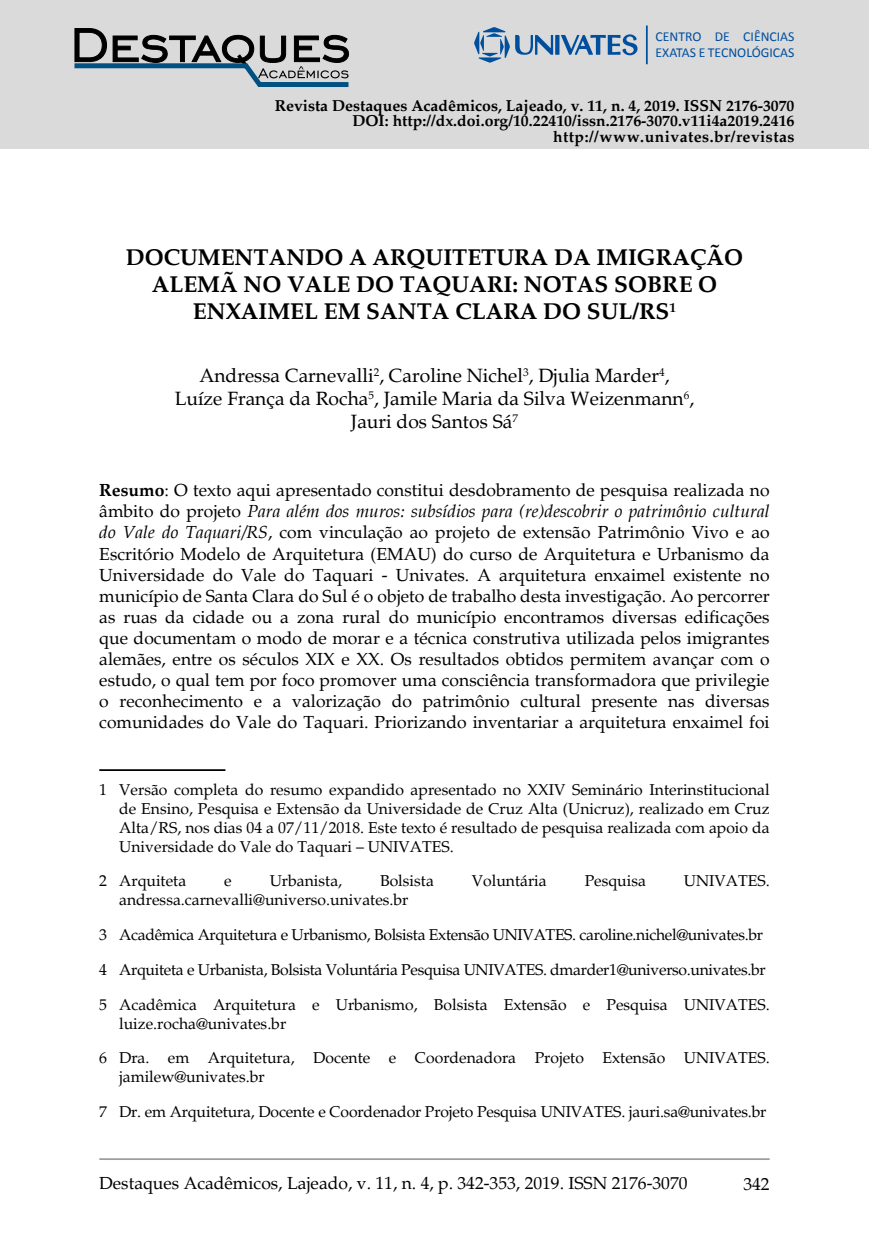
<style>
.page{position:relative;width:869px;height:1241px;background:#fff}
.page>*{position:absolute;margin:0;border:0;box-sizing:border-box;transform-origin:0 0}
.t1{font:700 22.75px/27.3px "Palatino";color:#000;text-align:center}
.t2{font:19.25px/23.1px "Palatino";color:#000;text-align:center}
.t3{font:17.5px/21px "Palatino";color:#000;text-align:justify}
.t4{font:15.75px/18.9px "Palatino";color:#000}
.t5{font:15.75px "Palatino";letter-spacing:-.02em;color:#000}
.t6{font:700 15.75px/15.8px "Palatino";color:#000;text-align:right}
.t7{font:13.65px/16.4px "Calibri";color:#004f9f}
.s1{font-weight:700}
.s2{font-style:italic}
</style>
<div class="page">
<hr style="left:99px;top:1157px;width:670px;height:2px;background:#9c9da2">
<div style="left:0;top:0;width:868px;height:149px;background:#dadada"></div>
<svg style="left:555px;top:35px;width:4px;height:20px"></svg>
<svg style="left:515px;top:35px;width:38px;height:20px"></svg>
<svg style="left:561px;top:34px;width:76px;height:21px"></svg>
<svg style="left:474px;top:27px;width:35px;height:36px"></svg>
<hr style="left:645px;top:25px;width:2px;height:39px;background:#004f9f">
<svg style="left:74px;top:28px;width:275px;height:59px"></svg>
<hr style="left:99px;top:769px;width:126px;height:1px;background:#000">
<p class="t7" style="left:655px;top:28px;width:140px">CENTRO DE CIÊNCIAS<br>EXATAS E TECNOLÓGICAS</p>
<p class="t6" style="left:274px;top:98px;width:521px">Revista Destaques Acadêmicos, Lajeado, v. 11, n. 4, 2019. ISSN 2176-3070<br>DOI: http://dx.doi.org/10.22410/issn.2176-3070.v11i4a2019.2416 http://www.univates.br/revistas</p>
<h1 class="t1" style="left:126px;top:243px;width:618px">DOCUMENTANDO A ARQUITETURA DA IMIGRAÇÃO<br>ALEMÃ NO VALE DO TAQUARI: NOTAS SOBRE O<br>ENXAIMEL EM SANTA CLARA DO SUL/RS<sup>1</sup></h1>
<p class="t2" style="left:175px;top:364px;width:520px">Andressa Carnevalli<sup>2</sup>, Caroline Nichel<sup>3</sup>, Djulia Marder<sup>4</sup>,<br>Luíze França da Rocha<sup>5</sup>, Jamile Maria da Silva Weizenmann<sup>6</sup>,<br>Jauri dos Santos Sá<sup>7</sup></p>
<p class="t3" style="left:99px;top:480px;width:671px"><span class="s1">Resumo</span>: O texto aqui apresentado constitui desdobramento de pesquisa realizada no âmbito do projeto <span class="s2">Para além dos muros: subsídios para (re)descobrir o patrimônio cultural do Vale do Taquari/RS</span>, com vinculação ao projeto de extensão Patrimônio Vivo e ao Escritório Modelo de Arquitetura (EMAU) do curso de Arquitetura e Urbanismo da Universidade do Vale do Taquari - Univates. A arquitetura enxaimel existente no município de Santa Clara do Sul é o objeto de trabalho desta investigação. Ao percorrer as ruas da cidade ou a zona rural do município encontramos diversas edificações que documentam o modo de morar e a técnica construtiva utilizada pelos imigrantes alemães, entre os séculos XIX e XX. Os resultados obtidos permitem avançar com o estudo, o qual tem por foco promover uma consciência transformadora que privilegie o reconhecimento e a valorização do patrimônio cultural presente nas diversas comunidades do Vale do Taquari. Priorizando inventariar a arquitetura enxaimel foi</p>
<p class="t4" style="left:119px;top:780px;width:651px;text-align:justify;text-indent:-20px">1 Versão completa do resumo expandido apresentado no XXIV Seminário Interinstitucional de Ensino, Pesquisa e Extensão da Universidade de Cruz Alta (Unicruz), realizado em Cruz Alta/RS, nos dias 04 a 07/11/2018. Este texto é resultado de pesquisa realizada com apoio da Universidade do Vale do Taquari – UNIVATES.</p>
<p class="t4" style="left:99px;top:871px;width:88px">2 Arquiteta</p>
<p class="t4" style="left:224px;top:871px;width:9px">e</p>
<p class="t4" style="left:269px;top:871px;width:74px">Urbanista,</p>
<p class="t4" style="left:380px;top:871px;width:55px">Bolsista</p>
<p class="t4" style="left:471px;top:871px;width:76px">Voluntária</p>
<p class="t4" style="left:584px;top:871px;width:63px">Pesquisa</p>
<p class="t4" style="left:683px;top:871px;width:87px">UNIVATES.</p>
<p class="t4" style="left:119px;top:890px;width:291px">andressa.carnevalli@universo.univates.br</p>
<p class="t5" style="left:99px;top:925px;width:665px">3 Acadêmica Arquitetura e Urbanismo, Bolsista Extensão UNIVATES. caroline.nichel@univates.br</p>
<p class="t5" style="left:99px;top:959px;width:667px">4 Arquiteta e Urbanista, Bolsista Voluntária Pesquisa UNIVATES. dmarder1@universo.univates.br</p>
<p class="t4" style="left:119px;top:994px;width:651px;text-indent:-20px">5 Acadêmica Arquitetura e Urbanismo, Bolsista Extensão e Pesquisa UNIVATES. luize.rocha@univates.br</p>
<p class="t4" style="left:119px;top:1048px;width:651px;text-indent:-20px">6 Dra. em Arquitetura, Docente e Coordenadora Projeto Extensão UNIVATES. jamilew@univates.br</p>
<p class="t4" style="left:99px;top:1102px;width:668px">7 Dr. em Arquitetura, Docente e Coordenador Projeto Pesquisa UNIVATES. jauri.sa@univates.br</p>
<p class="t3" style="left:99px;top:1172px;width:589px">Destaques Acadêmicos, Lajeado, v. 11, n. 4, p. 342-353, 2019. ISSN 2176-3070</p>
<p class="t3" style="left:743px;top:1173px;width:28px">342</p>
</div>
